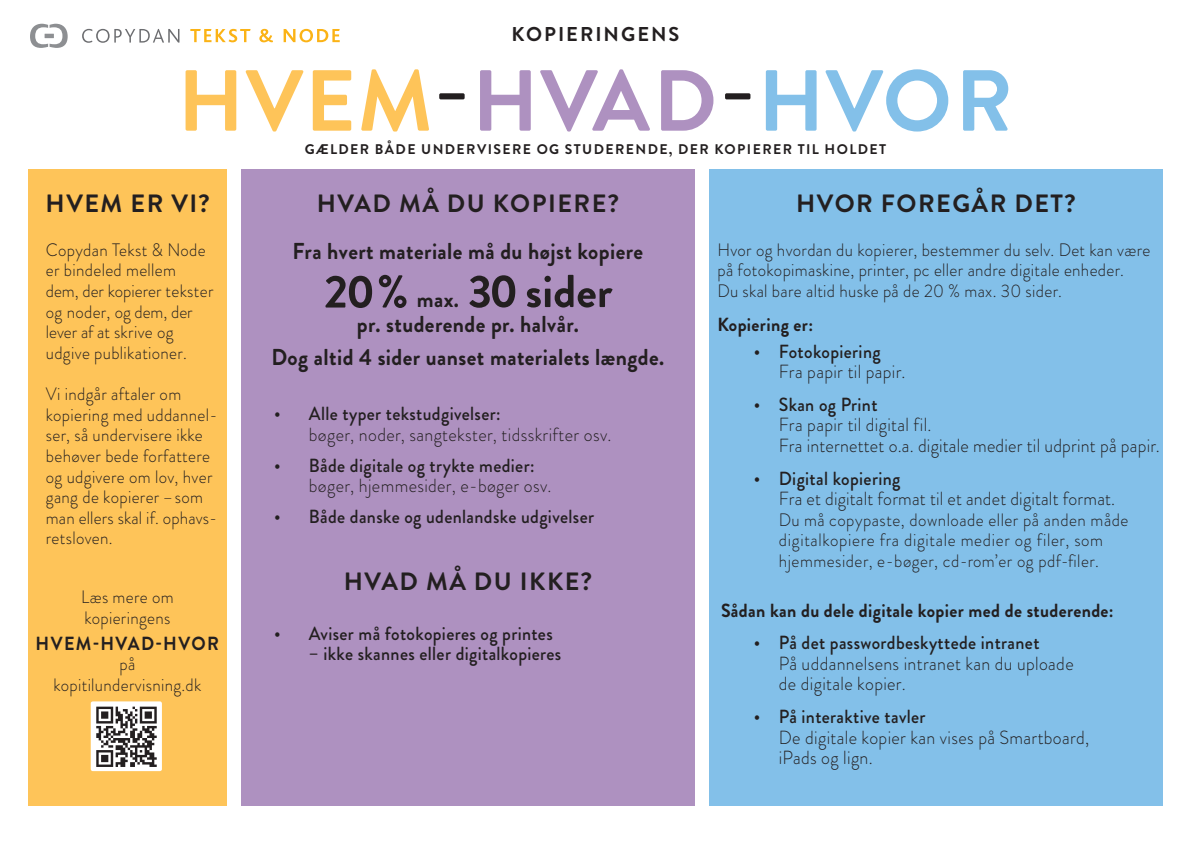
<style>
.page{position:relative;width:1191px;height:842px;background:#fff}
.page>*{position:absolute;margin:0;border:0;box-sizing:border-box;transform-origin:0 0}
.t1{font:700 86.4px "Brandon Grotesque";letter-spacing:.02em;color:#fec459}
.t2{font:700 25px "Brandon Grotesque";letter-spacing:.06em;color:#231f20}
.t3{font:700 23px "Brandon Grotesque";letter-spacing:.02em;color:#231f20;scale:.94 1}
.t4{font:700 20px "Brandon Grotesque";letter-spacing:.1em;color:#231f20}
.t5{font:300 19px/20.6px "Brandon Grotesque";letter-spacing:.02em;color:#231f20;scale:.94 1}
.t6{font:500 19px "Brandon Grotesque";letter-spacing:.02em;color:#231f20;scale:.94 1}
.t7{font:700 19px "Brandon Grotesque";letter-spacing:.02em;color:#231f20;scale:.94 1}
.t8{font:700 19px "Brandon Grotesque";letter-spacing:.08em;color:#231f20;scale:.94 1}
.t9{font:300 18px/20.6px "Brandon Grotesque";letter-spacing:.02em;color:#231f20;scale:.94 1}
.t10{font:300 18px "Brandon Grotesque";color:#231f20;scale:.94 1}
.t11{font:700 14px "Brandon Grotesque";letter-spacing:.1em;color:#231f20}
.s1{color:#231f20}
.s2{color:#ae91c0}
.s3{color:#83c0e9}
</style>
<div class="page">
<div style="left:28px;top:169px;width:199px;height:636px;background:#fec459"></div>
<div style="left:241px;top:169px;width:453px;height:636px;background:#ae91c0"></div>
<div style="left:709px;top:169px;width:453px;height:636px;background:#83c0e9"></div>
<svg style="left:30px;top:24px;width:38px;height:24px"></svg>
<svg style="left:82px;top:29px;width:97px;height:14px"></svg>
<svg style="left:190px;top:29px;width:61px;height:13px"></svg>
<svg style="left:259px;top:29px;width:14px;height:13px"></svg>
<svg style="left:283px;top:29px;width:57px;height:13px"></svg>
<svg style="left:325px;top:275px;width:81px;height:33px"></svg>
<svg style="left:469px;top:275px;width:144px;height:33px"></svg>
<img style="left:91px;top:701px;width:71px;height:70px">
<p class="t4" style="left:511px;top:20px;width:169px">KOPIERINGENS</p>
<p class="t1" style="left:178px;top:41px;width:836px">HVEM<span class="s1">¯</span><span class="s2">HVAD</span><span class="s1">¯</span><span class="s3">HVOR</span></p>
<p class="t11" style="left:305px;top:139px;width:583px">GÆLDER BÅDE UNDERVISERE OG STUDERENDE, DER KOPIERER TIL HOLDET</p>
<p class="t2" style="left:46px;top:186px;width:166px">HVEM ER VI?</p>
<p class="t2" style="left:317px;top:186px;width:304px">HVAD MÅ DU KOPIERE?</p>
<p class="t2" style="left:796px;top:186px;width:281px">HVOR FOREGÅR DET?</p>
<p class="t9" style="left:717px;top:239px;width:462px">Hvor og hvordan du kopierer, bestemmer du selv. Det kan være på fotokopimaskine, printer, pc eller andre digitale enheder.</p>
<p class="t9" style="left:717px;top:281px;width:368px">Du skal bare altid huske på de 20 % max. 30 sider.</p>
<p class="t7" style="left:717px;top:311px;width:103px">Kopiering er:</p>
<p class="t6" style="left:754px;top:338px;width:136px">• Fotokopiering</p>
<p class="t5" style="left:779px;top:361px;width:136px">Fra papir til papir.</p>
<p class="t6" style="left:754px;top:391px;width:133px">• Skan og Print</p>
<p class="t5" style="left:779px;top:415px;width:164px">Fra papir til digital fil.</p>
<p class="t5" style="left:779px;top:435px;width:407px">Fra internettet o.a. digitale medier til udprint på papir.</p>
<p class="t6" style="left:754px;top:465px;width:157px">• Digital kopiering</p>
<p class="t5" style="left:779px;top:488px;width:359px">Fra et digitalt format til et andet digitalt format.</p>
<p class="t9" style="left:779px;top:509px;width:373px">Du må copypaste, downloade eller på anden måde digitalkopiere fra digitale medier og filer, som hjemmesider, e-bøger, cd-rom’er og pdf-filer.</p>
<p class="t7" style="left:721px;top:597px;width:419px">Sådan kan du dele digitale kopier med de studerende:</p>
<p class="t6" style="left:754px;top:629px;width:305px">• På det passwordbeskyttede intranet</p>
<p class="t5" style="left:779px;top:653px;width:315px">På uddannelsens intranet kan du uploade</p>
<p class="t5" style="left:779px;top:673px;width:136px">de digitale kopier.</p>
<p class="t6" style="left:754px;top:703px;width:184px">• På interaktive tavler</p>
<p class="t5" style="left:779px;top:727px;width:332px">De digitale kopier kan vises på Smartboard, iPads og lign.</p>
<p class="t3" style="left:292px;top:235px;width:374px">Fra hvert materiale må du højst kopiere</p>
<p class="t3" style="left:417px;top:283px;width:46px">max.</p>
<p class="t3" style="left:357px;top:308px;width:237px">pr. studerende pr. halvår.</p>
<p class="t3" style="left:271px;top:341px;width:419px">Dog altid 4 sider uanset materialets længde.</p>
<p class="t9" style="left:46px;top:239px;width:172px">Copydan Tekst &amp; Node</p>
<p class="t9" style="left:46px;top:260px;width:140px">er bindeled mellem</p>
<p class="t10" style="left:46px;top:279px;width:180px">dem, der kopierer tekster</p>
<p class="t9" style="left:46px;top:301px;width:158px">og noder, og dem, der</p>
<p class="t9" style="left:46px;top:322px;width:137px">lever af at skrive og</p>
<p class="t9" style="left:46px;top:342px;width:151px">udgive publikationer.</p>
<p class="t9" style="left:46px;top:384px;width:145px">Vi indgår aftaler om</p>
<p class="t9" style="left:46px;top:404px;width:184px">kopiering med uddannel&shy;ser, så undervisere ikke behøver bede forfattere</p>
<p class="t9" style="left:46px;top:466px;width:184px">og udgivere om lov, hver gang de kopierer – som man ellers skal if. ophavs&shy;retsloven.</p>
<p class="t6" style="left:274px;top:401px;width:242px">• Alle typer tekstudgivelser:</p>
<p class="t5" style="left:309px;top:424px;width:323px">bøger, noder, sangtekster, tidsskrifter osv.</p>
<p class="t6" style="left:274px;top:452px;width:278px">• Både digitale og trykte medier:</p>
<p class="t5" style="left:309px;top:475px;width:259px">bøger, hjemmesider, e-bøger osv.</p>
<p class="t6" style="left:274px;top:503px;width:342px">• Både danske og udenlandske udgivelser</p>
<p class="t2" style="left:344px;top:563px;width:250px">HVAD MÅ DU IKKE?</p>
<p class="t6" style="left:274px;top:620px;width:298px">• Aviser må fotokopieres og printes</p>
<p class="t6" style="left:309px;top:641px;width:270px">– ikke skannes eller digitalkopieres</p>
<p class="t9" style="left:81px;top:587px;width:100px">Læs mere om</p>
<p class="t9" style="left:84px;top:608px;width:93px">kopieringens</p>
<p class="t8" style="left:36px;top:630px;width:197px">HVEM-HVAD-HVOR</p>
<p class="t9" style="left:119px;top:654px;width:18px">på</p>
<p class="t9" style="left:53px;top:674px;width:159px">kopitilundervisning.dk</p>
</div>
